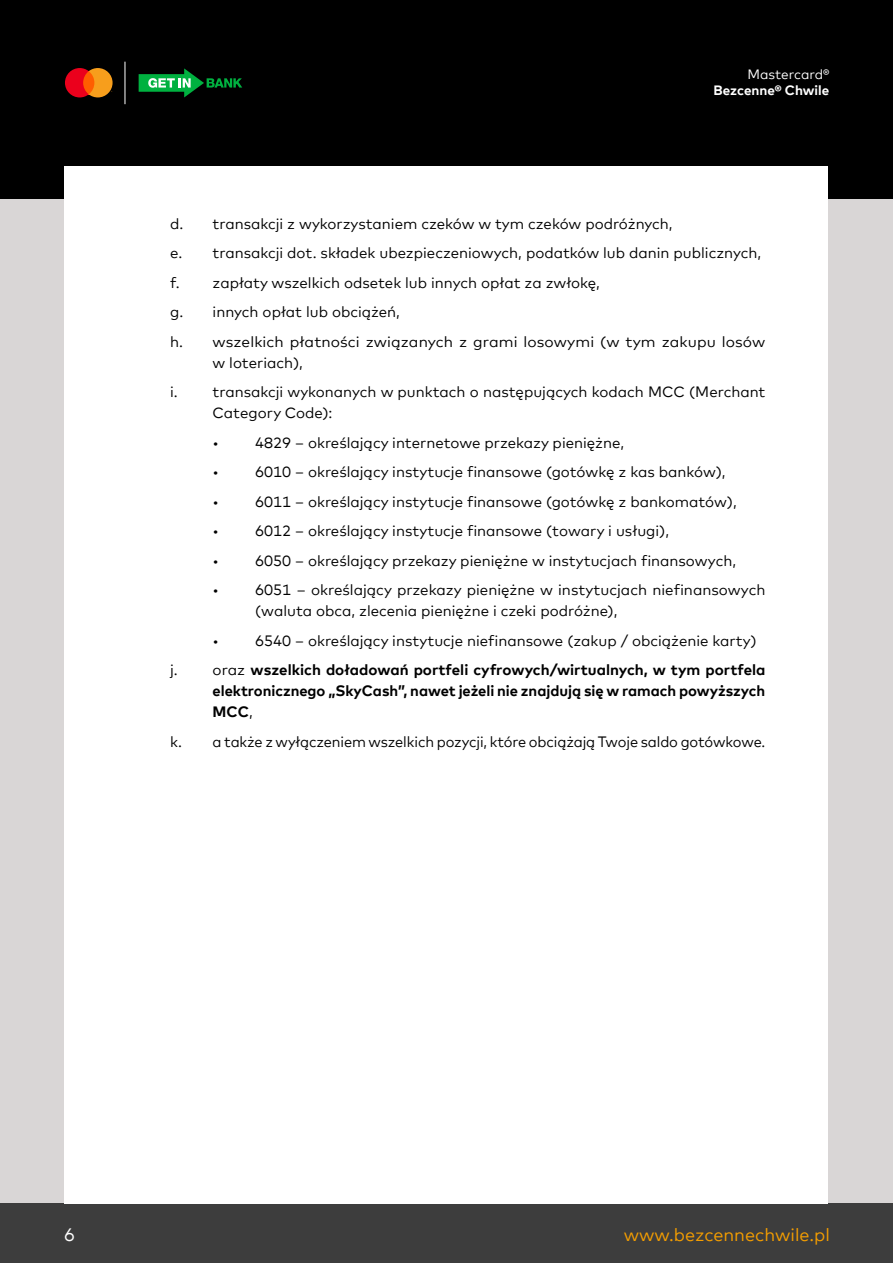
<style>
.page{position:relative;width:893px;height:1263px;background:#fff}
.page>*{position:absolute;margin:0;border:0;box-sizing:border-box;transform-origin:0 0}
.t1{font:18px "Mark Offc For MC";color:#f59e00}
.t2{font:18px "Mark Offc For MC";color:#fff}
.t3{font:15px/29.5px "Mark Offc For MC";color:#000}
.t4{font:700 15px/21px "Mark Offc For MC";color:#000}
.t5{font:700 13.5px "Mark Offc For MC";color:#fff}
.t6{font:13.5px "Mark Offc For MC";color:#fff}
.s1{font-weight:700}
.s2{font-weight:400}
</style>
<div class="page">
<div style="left:0;top:132px;width:893px;height:1095px;background:#d9d6d6"></div>
<div style="left:0;top:1203px;width:893px;height:60px;background:#3d3d3d"></div>
<div style="left:0;top:0;width:893px;height:198px;background:#000"></div>
<svg style="left:139px;top:68px;width:103px;height:29px"></svg>
<div style="left:65px;top:167px;width:763px;height:1036px;background:#fff"></div>
<svg style="left:65px;top:68px;width:48px;height:29px"></svg>
<hr style="left:125px;top:62px;width:1px;height:42px;background:#fff">
<p class="t6" style="left:747px;top:64px;width:83px">Mastercard®</p>
<p class="t5" style="left:714px;top:80px;width:117px">Bezcenne® Chwile</p>
<p class="t3" style="left:170px;top:207px;width:597px">d. transakcji z wykorzystaniem czeków w tym czeków podróżnych,<br>e. transakcji dot. składek ubezpieczeniowych, podatków lub danin publicznych, f. zapłaty wszelkich odsetek lub innych opłat za zwłokę,<br>g. innych opłat lub obciążeń,<br>h. wszelkich płatności związanych z grami losowymi (w tym zakupu losów</p>
<p class="t3" style="left:170px;top:346px;width:597px;text-indent:43px">w loteriach),<br>i. transakcji wykonanych w punktach o następujących kodach MCC (Merchant</p>
<p class="t3" style="left:213px;top:397px;width:121px">Category Code): •</p>
<p class="t3" style="left:255px;top:426px;width:370px">4829 – określający internetowe przekazy pieniężne,</p>
<p class="t3" style="left:213px;top:456px;width:8px">•</p>
<p class="t3" style="left:255px;top:456px;width:472px">6010 – określający instytucje finansowe (gotówkę z kas banków),</p>
<p class="t3" style="left:213px;top:485px;width:8px">•</p>
<p class="t3" style="left:255px;top:485px;width:483px">6011 – określający instytucje finansowe (gotówkę z bankomatów),</p>
<p class="t3" style="left:213px;top:515px;width:8px">•</p>
<p class="t3" style="left:255px;top:515px;width:415px">6012 – określający instytucje finansowe (towary i usługi),</p>
<p class="t3" style="left:213px;top:544px;width:8px">•</p>
<p class="t3" style="left:255px;top:544px;width:482px">6050 – określający przekazy pieniężne w instytucjach finansowych,</p>
<p class="t3" style="left:213px;top:574px;width:8px">•</p>
<p class="t3" style="left:255px;top:578px;width:512px;line-height:21px">6051 – określający przekazy pieniężne w instytucjach niefinansowych (waluta obca, zlecenia pieniężne i czeki podróżne),</p>
<p class="t3" style="left:213px;top:624px;width:8px">•</p>
<p class="t3" style="left:170px;top:624px;width:597px;text-indent:85px">6540 – określający instytucje niefinansowe (zakup / obciążenie karty) j. oraz <span class="s1">wszelkich doładowań portfeli cyfrowych/wirtualnych, w tym portfela</span></p>
<p class="t4" style="left:213px;top:679px;width:554px">elektronicznego „SkyCash”, nawet jeżeli nie znajdują się w ramach powyższych<br>MCC<span class="s2">,</span></p>
<p class="t3" style="left:170px;top:725px;width:597px">k. a także z wyłączeniem wszelkich pozycji, które obciążają Twoje saldo gotówkowe.</p>
<p class="t2" style="left:64px;top:1221px;width:12px">6</p>
<p class="t1" style="left:624px;top:1221px;width:208px">www.bezcennechwile.pl</p>
</div>
